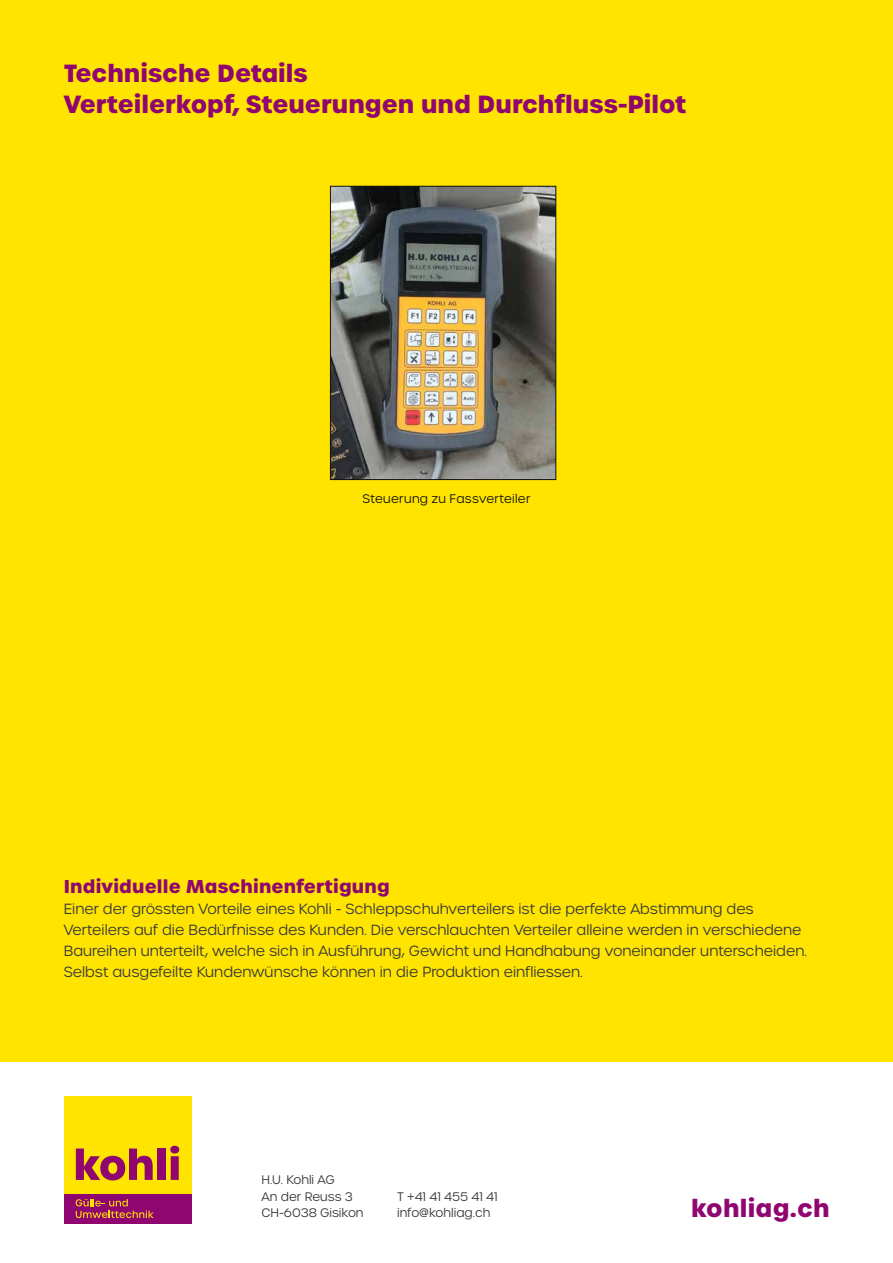
<style>
.page{position:relative;width:893px;height:1263px;background:#fff}
.page>*{position:absolute;margin:0;border:0;box-sizing:border-box;transform-origin:0 0}
.t1{font:700 24px/31.5px "Urbane";color:#900671}
.t2{font:700 18px "Urbane";letter-spacing:.01em;color:#900671}
.t3{font:300 14.25px/21px "Urbane";color:#383937}
.t4{font:300 12px/16.5px "Urbane";color:#383937}
.t5{font:300 12px "Urbane";letter-spacing:.02em;color:#12120d}
</style>
<div class="page">
<div style="left:64px;top:1096px;width:127px;height:98px;background:#ffe400"></div>
<div style="left:64px;top:1194px;width:127px;height:30px;background:#900671"></div>
<svg style="left:76px;top:1148px;width:77px;height:32px"></svg>
<div style="left:157px;top:1148px;width:9px;height:32px;background:#900671"></div>
<svg style="left:170px;top:1146px;width:9px;height:34px"></svg>
<svg style="left:76px;top:1199px;width:78px;height:19px"></svg>
<div style="left:0;top:0;width:893px;height:1061px;background:#ffe400"></div>
<img style="left:332px;top:188px;width:222px;height:290px">
<div style="left:330px;top:186px;width:226px;height:294px;border:1px solid #12120d"></div>
<h1 class="t1" style="left:64px;top:58px;width:624px">Technische Details<br>Verteilerkopf, Steuerungen und Durchfluss-Pilot</h1>
<p class="t5" style="left:363px;top:491px;width:169px">Steuerung zu Fassverteiler</p>
<p class="t2" style="left:64px;top:874px;width:328px">Individuelle Maschinenfertigung</p>
<p class="t3" style="left:64px;top:899px;width:745px">Einer der grössten Vorteile eines Kohli - Schleppschuhverteilers ist die perfekte Abstimmung des Verteilers auf die Bedürfnisse des Kunden. Die verschlauchten Verteiler alleine werden in verschiedene Baureihen unterteilt, welche sich in Ausführung, Gewicht und Handhabung voneinander unterscheiden.<br>Selbst ausgefeilte Kundenwünsche können in die Produktion einfliessen.</p>
<p class="t4" style="left:261px;top:1172px;width:104px">H.U. Kohli AG<br>An der Reuss 3<br>CH-6038 Gisikon</p>
<p class="t4" style="left:397px;top:1188px;width:102px">T +41 41 455 41 41 info@kohliag.ch</p>
<h1 class="t1" style="left:691px;top:1193px;width:140px">kohliag.ch</h1>
</div>
